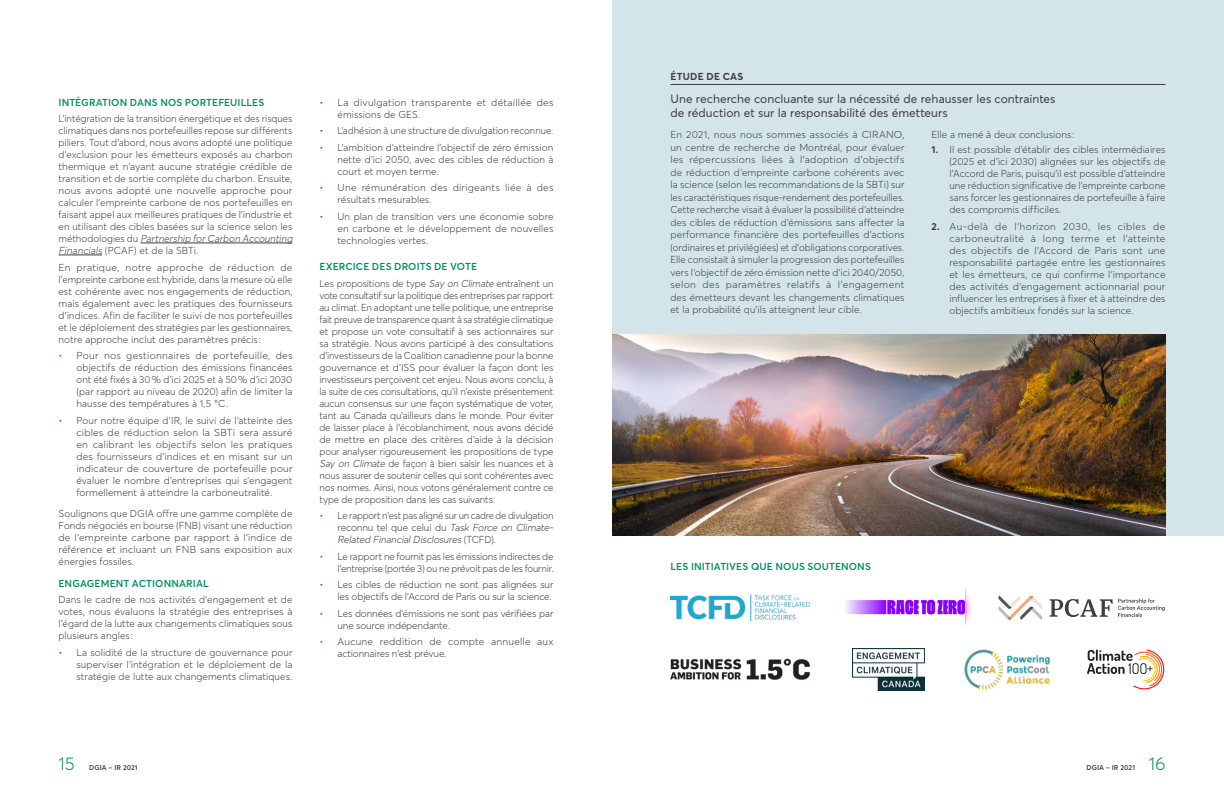
<style>
.page{position:relative;width:1224px;height:792px;background:#fff}
.page>*{position:absolute;margin:0;border:0;box-sizing:border-box;transform-origin:0 0}
.t1{font:300 18px "Averta";color:#00905d}
.t2{font:12px/14px "Averta";color:#3e3e3f}
.t3{font:300 10px/12px "Averta";color:#3e3e3f;text-align:justify}
.t4{font:300 10px/12px "Averta";color:#3e3e3f;text-align:justify;scale:.96 1}
.t5{font:300 10px/12px "Averta";letter-spacing:-.02em;color:#3e3e3f}
.t6{font:600 10px "Averta";letter-spacing:.01em;color:#00905d}
.t7{font:300 10px/12px "Averta";letter-spacing:.02em;color:#3e3e3f}
.t8{font:700 10px "Averta";letter-spacing:.025em;color:#3e3e3f}
.t9{font:600 7px "Averta";color:#3e3e3f}
.s1{font-style:italic}
.s2{color:#00905d}
.s3{font-weight:600;color:#00905d}
.s4{font-weight:700}
</style>
<div class="page">
<div style="left:612px;top:0;width:612px;height:536px;background:#d3e5e8"></div>
<hr style="left:670px;top:84px;width:496px;height:1px;background:#3e3e3f">
<hr style="left:140px;top:243px;width:153px;height:1px;background:#3e3e3f">
<hr style="left:58px;top:255px;width:44px;height:1px;background:#3e3e3f">
<img style="left:671px;top:595px;width:138px;height:25px">
<img style="left:845px;top:589px;width:126px;height:37px">
<img style="left:671px;top:658px;width:139px;height:22px">
<svg style="left:1087px;top:649px;width:78px;height:41px"></svg>
<img style="left:852px;top:648px;width:73px;height:43px">
<img style="left:964px;top:649px;width:86px;height:41px">
<svg style="left:998px;top:596px;width:44px;height:24px"></svg>
<svg style="left:1049px;top:599px;width:116px;height:18px"></svg>
<img style="left:612px;top:334px;width:554px;height:202px">
<p class="t6" style="left:59px;top:96px;width:207px">INTÉGRATION DANS NOS PORTEFEUILLES</p>
<p class="t3" style="left:58px;top:113px;width:238px;text-align:left">L’intégration de la transition énergétique et des risques climatiques dans nos portefeuilles repose sur différents piliers. Tout d’abord, nous avons adopté une politique d’exclusion pour les émetteurs exposés au charbon thermique et n’ayant aucune stratégie crédible de transition et de sortie complète du charbon. Ensuite, nous avons adopté une nouvelle approche pour calculer l’empreinte carbone de nos portefeuilles en faisant appel aux meilleures pratiques de l’industrie et en utilisant des cibles basées sur la science selon les m é t h o d o l o g i e s d u <span class="s1">Partnership forCarbon Accounting Financials</span> (PCAF) et de la SBTi.</p>
<p class="t3" style="left:58px;top:261px;width:236px">En pratique, notre approche de réduction de l’empreinte carbone est hybride, dans la mesure où elle est cohérente avec nos engagements de réduction, mais également avec les pratiques des fournisseurs d’indices. Afin de faciliter le suivi de nos portefeuilles et le déploiement des stratégies par les gestionnaires, notre approche inclut des paramètres précis :</p>
<p class="t3" style="left:76px;top:350px;width:218px;text-indent:-18px"><span class="s2">•</span> Pour nos gestionnaires de portefeuille, des objectifs de réduction des émissions financées ont été fixés à 30 % d’ici 2025 et à 50 % d’ici 2030 (par rapport au niveau de 2020) afin de limiter la hausse des températures à 1,5 °C.</p>
<p class="t3" style="left:76px;top:414px;width:218px;text-indent:-18px"><span class="s2">•</span> Pour notre équipe d’IR, le suivi de l’atteinte des cibles de réduction selon la SBTi sera assuré en calibrant les objectifs selon les pratiques des fournisseurs d’indices et en misant sur un indicateur de couverture de portefeuille pour évaluer le nombre d’entreprises qui s’engagent formellement à atteindre la carboneutralité.</p>
<p class="t3" style="left:58px;top:507px;width:236px">Soulignons que DGIA offre une gamme complète de Fonds négociés en bourse (FNB) visant une réduction de l’empreinte carbone par rapport à l’indice de référence et incluant un FNB sans exposition aux énergies fossiles.</p>
<p class="t6" style="left:59px;top:577px;width:152px">ENGAGEMENT ACTIONNARIAL</p>
<p class="t3" style="left:58px;top:594px;width:236px">Dans le cadre de nos activités d’engagement et de votes, nous évaluons la stratégie des entreprises à l’égard de la lutte aux changements climatiques sous plusieurs angles :</p>
<p class="t3" style="left:76px;top:646px;width:218px;text-indent:-18px"><span class="s2">•</span> La solidité de la structure de gouvernance pour superviser l’intégration et le déploiement de la stratégie de lutte aux changements climatiques.</p>
<p class="t7" style="left:338px;top:96px;width:218px;text-indent:-18px"><span class="s2">•</span> La divulgation transparente et détaillée des émissions de GES.</p>
<p class="t3" style="left:320px;top:125px;width:235px"><span class="s2">•</span> L’adhésion à une structure de divulgation reconnue.</p>
<p class="t3" style="left:338px;top:141px;width:218px;text-indent:-18px"><span class="s2">•</span> L’ambition d’atteindre l’objectif de zéro émission nette d’ici 2050, avec des cibles de réduction à court et moyen terme.</p>
<p class="t3" style="left:338px;top:182px;width:218px;text-indent:-18px"><span class="s2">•</span> Une rémunération des dirigeants liée à des résultats mesurables.</p>
<p class="t3" style="left:338px;top:210px;width:217px;text-indent:-18px"><span class="s2">•</span> Un plan de transition vers une économie sobre en carbone et le développement de nouvelles technologies vertes.</p>
<p class="t3" style="left:320px;top:258px;width:235px;line-height:16.5px"><span class="s3">EXERCICE DES DROITS DE VOTE<br></span>Les propositions de type <span class="s1">Say on Climate</span> entraînent un</p>
<p class="t4" style="left:320px;top:289px;width:245px">vote consultatif sur la politique des entreprises par rapport au climat. En adoptant une telle politique, une entreprise fait preuve de transparence quant à sa stratégie climatique et propose un vote consultatif à ses actionnaires sur sa stratégie. Nous avons participé à des consultations d’investisseurs de la Coalition canadienne pour la bonne gouvernance et d’ISS pour évaluer la façon dont les investisseurs perçoivent cet enjeu. Nous avons conclu, à la suite de ces consultations, qu’il n’existe présentement aucun consensus sur une façon systématique de voter, tant au Canada qu’ailleurs dans le monde. Pour éviter de laisser place à l’écoblanchiment, nous avons décidé de mettre en place des critères d’aide à la décision pour analyser rigoureusement les propositions de type <span class="s1">Say on Climate</span> de façon à bien saisir les nuances et à nous assurer de soutenir celles qui sont cohérentes avec nos normes. Ainsi, nous votons généralement contre ce type de proposition dans les cas suivants :</p>
<p class="t5" style="left:338px;top:510px;width:220px;text-indent:-18px"><span class="s2">•</span> Le rapport n’est pas aligné sur un cadre de divulgation reconnu tel que celui du <span class="s1">Task Force on Climate-<br>Related FinancialDisclosures</span>( T C F D ) .</p>
<p class="t5" style="left:320px;top:550px;width:236px;text-align:right"><span class="s2">•</span> Le rapport ne fournit pas les émissions indirectes de l’entreprise (portée 3) ou ne prévoit pas de les fournir.</p>
<p class="t3" style="left:320px;top:579px;width:236px;text-align:right"><span class="s2">•</span> Les cibles de réduction ne sont pas alignées sur les objectifs de l’Accord de Paris ou sur la science.</p>
<p class="t3" style="left:338px;top:607px;width:218px;text-indent:-18px"><span class="s2">•</span> Les données d’émissions ne sont pas vérifiées par une source indépendante.</p>
<p class="t3" style="left:338px;top:636px;width:217px;text-indent:-18px"><span class="s2">•</span> Aucune reddition de compte annuelle aux actionnaires n’est prévue.</p>
<p class="t8" style="left:671px;top:70px;width:74px">ÉTUDE DE CAS</p>
<p class="t2" style="left:670px;top:91px;width:386px">Une recherche concluante sur la nécessité de rehausser les contraintes de réduction et sur la responsabilité des émetteurs</p>
<p class="t3" style="left:670px;top:128px;width:236px;line-height:12.5px">En 2021, nous nous sommes associés à CIRANO, un centre de recherche de Montréal, pour évaluer les répercussions liées à l’adoption d’objectifs de réduction d’empreinte carbone cohérents avec la science (selon les recommandations de la SBTi) sur les caractéristiques risque-rendement des portefeuilles.<br>Cette recherche visait à évaluer la possibilité d’atteindre des cibles de réduction d’émissions sans affecter la performance financière des portefeuilles d’actions (ordinaires et privilégiées) et d’obligations corporatives.<br>Elle consistait à simuler la progression des portefeuilles vers l’objectif de zéro émission nette d’ici 2040/2050, selon des paramètres relatifs à l’engagement des émetteurs devant les changements climatiques et la probabilité qu’ils atteignent leur cible.</p>
<p class="t3" style="left:932px;top:128px;width:145px">Elle a mené à deux conclusions :</p>
<p class="t3" style="left:950px;top:144px;width:218px;text-indent:-18px"><span class="s4">1.</span> Il est possible d’établir des cibles intermédiaires (2025 et d’ici 2030) alignées sur les objectifs de l’Accord de Paris, puisqu’il est possible d’atteindre une réduction significative de l’empreinte carbone sans forcer les gestionnaires de portefeuille à faire des compromis difficiles.</p>
<p class="t3" style="left:950px;top:220px;width:218px;text-indent:-18px"><span class="s4">2.</span> Au-delà de l’horizon 2030, les cibles de carboneutralité à long terme et l’atteinte des objectifs de l’Accord de Paris sont une responsabilité partagée entre les gestionnaires et les émetteurs, ce qui confirme l’importance des activités d’engagement actionnarial pour influencer les entreprises à fixer et à atteindre des objectifs ambitieux fondés sur la science.</p>
<p class="t6" style="left:671px;top:561px;width:202px">LES INITIATIVES QUE NOUS SOUTENONS</p>
<h1 class="t1" style="left:59px;top:752px;width:18px">15</h1>
<p class="t9" style="left:89px;top:763px;width:50px">DGIA – IR 2021</p>
<p class="t9" style="left:1087px;top:763px;width:50px">DGIA – IR 2021</p>
<h1 class="t1" style="left:1149px;top:752px;width:18px">16</h1>
</div>
